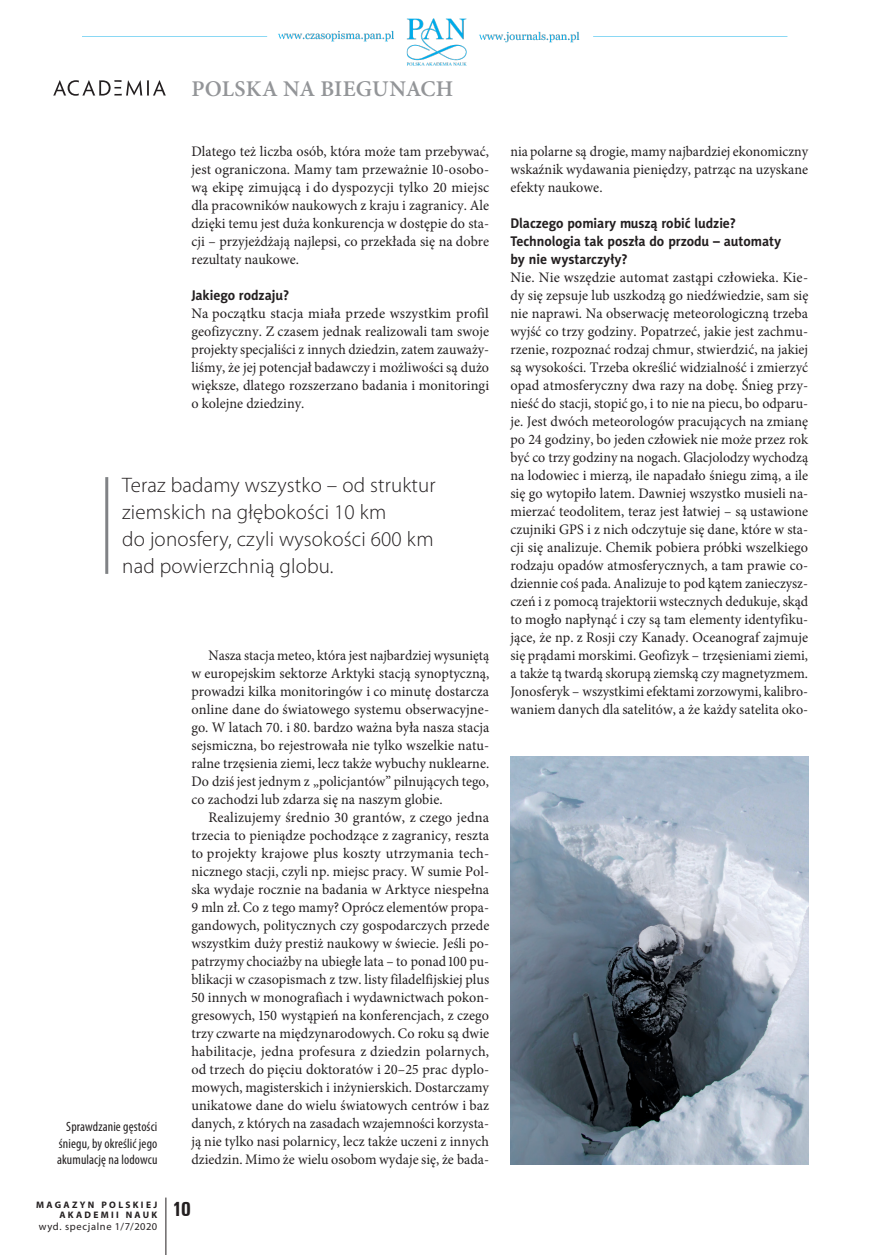
<style>
.page{position:relative;width:872px;height:1255px;background:#fff}
.page>*{position:absolute;margin:0;border:0;box-sizing:border-box;transform-origin:0 0}
.t1{font:600 22.5px "Minion Pro";letter-spacing:.005em;color:#939598}
.t2{font:300 21px/27px "Myriad Pro";letter-spacing:.01em;color:#231f20}
.t3{font:700 condensed 21px "Unitus TEE";color:#231f20}
.t4{font:14.55px/18px "Minion Pro";letter-spacing:.005em;color:#231f20;text-align:justify}
.t5{font:14.55px/18px "Minion Pro";letter-spacing:.005em;color:#231f20;text-align:justify;scale:.95 1}
.t6{font:700 14.1px/18px "Naomi Sans EFN";letter-spacing:-.005em;color:#231f20}
.t7{font:condensed 13.5px/16.5px "Myriad Pro";letter-spacing:.01em;color:#231f20;text-align:justify}
.t8{font:10.5px "Myriad Pro";letter-spacing:.06em;color:#231f20}
.t9{font:700 9.45px/10.5px "Myriad Pro";letter-spacing:.245em;color:#231f20;text-align:right}
</style>
<div class="page">
<img style="left:82px;top:18px;width:706px;height:48px">
<hr style="left:166px;top:1197px;width:1px;height:57px;background:#231f20">
<img style="left:510px;top:757px;width:298px;height:406px">
<hr style="left:105px;top:477px;width:3px;height:97px;background:#808285">
<svg style="left:53px;top:80px;width:113px;height:16px"></svg>
<h1 class="t1" style="left:191px;top:73px;width:263px">POLSKA NA BIEGUNACH</h1>
<p class="t4" style="left:191px;top:142px;width:299px">Dlatego też liczba osób, która może tam przebywać, jest ograniczona. Mamy tam przeważnie 10-osobo&shy;wą ekipę zimującą i do dyspozycji tylko 20 miejsc dla pracowników naukowych z kraju i zagranicy. Ale dzięki temu jest duża konkurencja w dostępie do sta&shy;cji – przyjeżdżają najlepsi, co przekłada się na dobre rezultaty naukowe.</p>
<p class="t6" style="left:191px;top:286px;width:100px">Jakiego rodzaju?</p>
<p class="t4" style="left:191px;top:304px;width:299px">Na początku stacja miała przede wszystkim profil geofizyczny. Z czasem jednak realizowali tam swoje projekty specjaliści z innych dziedzin, zatem zauważy&shy;liśmy, że jej potencjał badawczy i możliwości są dużo większe, dlatego rozszerzano badania i monitoringi o kolejne dziedziny.</p>
<h2 class="t2" style="left:122px;top:471px;width:315px">Teraz badamy wszystko – od struktur ziemskich na głębokości 10 km<br>do jonosfery, czyli wysokości 600 km nad powierzchnią globu.</h2>
<p class="t7" style="left:57px;top:1118px;width:102px;text-indent:9px">Sprawdzanie gęstości śniegu, by określić jego akumulację na lodowcu</p>
<p class="t9" style="left:36px;top:1198px;width:123px">MAGAZYN POLSKIEJ<br>AKADEMII NAUK</p>
<p class="t8" style="left:39px;top:1220px;width:120px">wyd. specjalne 1/7/2020</p>
<p class="t5" style="left:191px;top:646px;width:315px;text-indent:17px">Nasza stacja meteo, która jest najbardziej wysuniętą w europejskim sektorze Arktyki stacją synoptyczną, prowadzi kilka monitoringów i co minutę dostarcza online dane do światowego systemu obserwacyjne&shy;go. W latach 70. i 80. bardzo ważna była nasza stacja sejsmiczna, bo rejestrowała nie tylko wszelkie natu&shy;ralne trzęsienia ziemi, lecz także wybuchy nuklearne.<br>Do dziś jest jednym z „policjantów” pilnujących tego, co zachodzi lub zdarza się na naszym globie.</p>
<p class="t4" style="left:191px;top:808px;width:299px;text-indent:17px">Realizujemy średnio 30 grantów, z czego jedna trzecia to pieniądze pochodzące z zagranicy, reszta to projekty krajowe plus koszty utrzymania tech&shy;nicznego stacji, czyli np. miejsc pracy. W sumie Pol&shy;ska wydaje rocznie na badania w Arktyce niespełna 9 mln zł. Co z tego mamy? Oprócz elementów propa&shy;gandowych, politycznych czy gospodarczych przede wszystkim duży prestiż naukowy w świecie. Jeśli po&shy;patrzymy chociażby na ubiegłe lata – to ponad 100 pu&shy;blikacji w czasopismach z tzw. listy filadelfijskiej plus 50 innych w monografiach i wydawnictwach pokon&shy;gresowych, 150 wystąpień na konferencjach, z czego trzy czwarte na międzynarodowych. Co roku są dwie habilitacje, jedna profesura z dziedzin polarnych, od trzech do pięciu doktoratów i 20–25 prac dyplo&shy;mowych, magisterskich i inżynierskich. Dostarczamy unikatowe dane do wielu światowych centrów i baz danych, z których na zasadach wzajemności korzysta&shy;ją nie tylko nasi polarnicy, lecz także uczeni z innych dziedzin. Mimo że wielu osobom wydaje się, że bada-</p>
<h2 class="t3" style="left:172px;top:1196px;width:20px">10</h2>
<p class="t5" style="left:510px;top:142px;width:315px">nia polarne są drogie, mamy najbardziej ekonomiczny wskaźnik wydawania pieniędzy, patrząc na uzyskane efekty naukowe.</p>
<p class="t6" style="left:510px;top:214px;width:272px">Dlaczego pomiary muszą robić ludzie?<br>Technologia tak poszła do przodu – automaty by nie wystarczyły?</p>
<p class="t4" style="left:510px;top:268px;width:299px">Nie. Nie wszędzie automat zastąpi człowieka. Kie&shy;dy się zepsuje lub uszkodzą go niedźwiedzie, sam się nie naprawi. Na obserwację meteorologiczną trzeba wyjść co trzy godziny. Popatrzeć, jakie jest zachmu&shy;rzenie, rozpoznać rodzaj chmur, stwierdzić, na jakiej są wysokości. Trzeba określić widzialność i zmierzyć opad atmosferyczny dwa razy na dobę. Śnieg przy&shy;nieść do stacji, stopić go, i to nie na piecu, bo odparu&shy;je. Jest dwóch meteorologów pracujących na zmianę po 24 godziny, bo jeden człowiek nie może przez rok być co trzy godziny na nogach. Glacjolodzy wychodzą na lodowiec i mierzą, ile napadało śniegu zimą, a ile się go wytopiło latem. Dawniej wszystko musieli na&shy;mierzać teodolitem, teraz jest łatwiej – są ustawione czujniki GPS i z nich odczytuje się dane, które w sta&shy;cji się analizuje. Chemik pobiera próbki wszelkiego rodzaju opadów atmosferycznych, a tam prawie co&shy;dziennie coś pada. Analizuje to pod kątem zanieczysz&shy;czeń i z pomocą trajektorii wstecznych dedukuje, skąd to mogło napłynąć i czy są tam elementy identyfiku&shy;jące, że np. z Rosji czy Kanady. Oceanograf zajmuje się prądami morskimi. Geofizyk – trzęsieniami ziemi, a także tą twardą skorupą ziemską czy magnetyzmem.<br>Jonosferyk – wszystkimi efektami zorzowymi, kalibro&shy;waniem danych dla satelitów, a że każdy satelita oko-</p>
</div>
